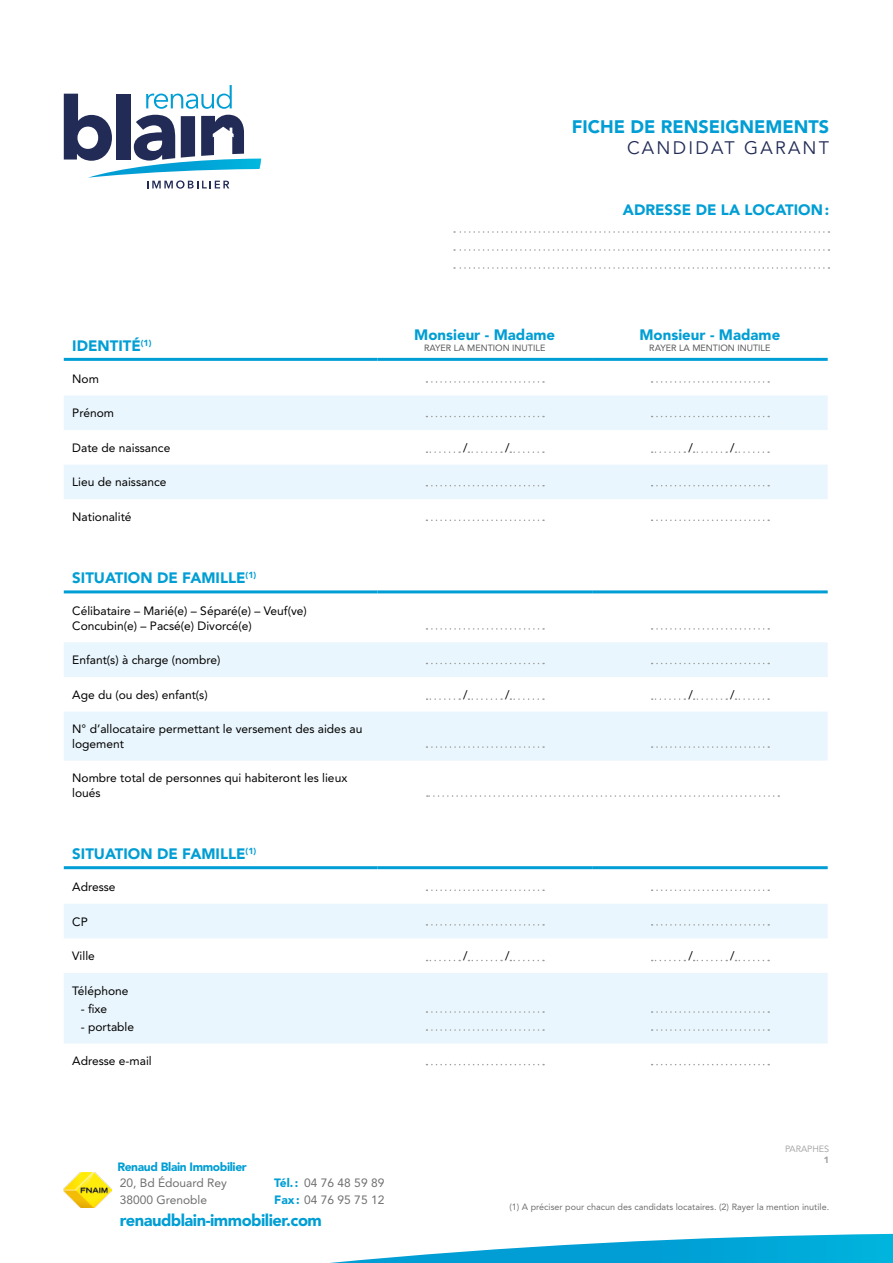
<style>
.page{position:relative;width:893px;height:1263px;background:#fff}
.page>*{position:absolute;margin:0;border:0;box-sizing:border-box;transform-origin:0 0}
.t1{font:900 18px "Avenir LT Std";color:#009ed4}
.t2{font:18px "Avenir LT Std";letter-spacing:.125em;color:#212b55}
.t3{font:900 16.5px "Avenir LT Std";letter-spacing:-.03em;color:#009ed4}
.t4{font:900 15px "Avenir LT Std";color:#009ed4}
.t5{font:12px/14.4px "Avenir LT Std";color:#000}
.t6{font:12px/16.5px "Avenir LT Std";color:#706f6f}
.t7{font:900 12px "Avenir LT Std";letter-spacing:-.03em;color:#009ed4}
.t8{font:9px "Avenir LT Std";color:#706f6f}
.t9{font:9px "Avenir LT Std";color:#575756}
.t10{font:9px "Avenir LT Std";color:#9d9d9c}
.t11{font:900 9px "Avenir LT Std";color:#9d9d9c}
.s1{font-weight:900;color:#009ed4}
</style>
<div class="page">
<svg style="left:330px;top:1234px;width:563px;height:29px"></svg>
<svg style="left:64px;top:85px;width:197px;height:104px"></svg>
<svg style="left:454px;top:231px;width:375px;height:2px"></svg>
<svg style="left:454px;top:249px;width:375px;height:2px"></svg>
<svg style="left:454px;top:267px;width:375px;height:2px"></svg>
<img style="left:64px;top:1172px;width:47px;height:35px">
<svg style="left:64px;top:395px;width:764px;height:104px;fill:#eaf6fd"></svg>
<hr style="left:64px;top:358px;width:313px;height:3px;background:#009ed4">
<hr style="left:377px;top:358px;width:215px;height:3px;background:#009ed4">
<hr style="left:592px;top:358px;width:236px;height:3px;background:#009ed4">
<svg style="left:426px;top:381px;width:118px;height:2px"></svg>
<svg style="left:652px;top:381px;width:117px;height:2px"></svg>
<svg style="left:426px;top:416px;width:118px;height:1px"></svg>
<svg style="left:652px;top:416px;width:117px;height:1px"></svg>
<svg style="left:426px;top:451px;width:34px;height:2px"></svg>
<svg style="left:468px;top:451px;width:34px;height:2px"></svg>
<svg style="left:510px;top:451px;width:34px;height:2px"></svg>
<svg style="left:652px;top:451px;width:33px;height:2px"></svg>
<svg style="left:693px;top:451px;width:34px;height:2px"></svg>
<svg style="left:735px;top:451px;width:34px;height:2px"></svg>
<svg style="left:426px;top:485px;width:118px;height:1px"></svg>
<svg style="left:652px;top:485px;width:117px;height:1px"></svg>
<svg style="left:426px;top:519px;width:118px;height:2px"></svg>
<svg style="left:652px;top:519px;width:117px;height:2px"></svg>
<svg style="left:64px;top:642px;width:764px;height:118px;fill:#eaf6fd"></svg>
<hr style="left:64px;top:590px;width:313px;height:3px;background:#009ed4">
<hr style="left:377px;top:590px;width:215px;height:3px;background:#009ed4">
<hr style="left:592px;top:590px;width:236px;height:3px;background:#009ed4">
<svg style="left:426px;top:628px;width:118px;height:2px"></svg>
<svg style="left:652px;top:628px;width:117px;height:2px"></svg>
<svg style="left:426px;top:663px;width:118px;height:1px"></svg>
<svg style="left:652px;top:663px;width:117px;height:1px"></svg>
<svg style="left:427px;top:698px;width:33px;height:2px"></svg>
<svg style="left:468px;top:698px;width:34px;height:2px"></svg>
<svg style="left:510px;top:698px;width:34px;height:2px"></svg>
<svg style="left:652px;top:698px;width:33px;height:2px"></svg>
<svg style="left:694px;top:698px;width:33px;height:2px"></svg>
<svg style="left:735px;top:698px;width:34px;height:2px"></svg>
<svg style="left:426px;top:746px;width:118px;height:2px"></svg>
<svg style="left:652px;top:746px;width:117px;height:2px"></svg>
<svg style="left:427px;top:795px;width:352px;height:2px"></svg>
<svg style="left:64px;top:904px;width:764px;height:139px;fill:#eaf6fd"></svg>
<hr style="left:64px;top:866px;width:313px;height:3px;background:#009ed4">
<hr style="left:377px;top:866px;width:215px;height:3px;background:#009ed4">
<hr style="left:592px;top:866px;width:236px;height:3px;background:#009ed4">
<svg style="left:426px;top:889px;width:118px;height:2px"></svg>
<svg style="left:652px;top:889px;width:117px;height:2px"></svg>
<svg style="left:426px;top:924px;width:118px;height:1px"></svg>
<svg style="left:652px;top:924px;width:117px;height:1px"></svg>
<svg style="left:427px;top:960px;width:33px;height:1px"></svg>
<svg style="left:468px;top:960px;width:34px;height:1px"></svg>
<svg style="left:510px;top:960px;width:34px;height:1px"></svg>
<svg style="left:652px;top:960px;width:33px;height:1px"></svg>
<svg style="left:694px;top:960px;width:33px;height:1px"></svg>
<svg style="left:735px;top:960px;width:34px;height:1px"></svg>
<svg style="left:426px;top:1011px;width:118px;height:2px"></svg>
<svg style="left:426px;top:1029px;width:118px;height:2px"></svg>
<svg style="left:652px;top:1011px;width:117px;height:2px"></svg>
<svg style="left:652px;top:1029px;width:117px;height:2px"></svg>
<svg style="left:426px;top:1064px;width:118px;height:1px"></svg>
<svg style="left:652px;top:1064px;width:117px;height:1px"></svg>
<h1 class="t1" style="left:572px;top:116px;width:259px">FICHE DE RENSEIGNEMENTS</h1>
<h1 class="t2" style="left:627px;top:138px;width:204px">CANDIDAT GARANT</h1>
<p class="t4" style="left:72px;top:337px;width:81px">IDENTITÉ<sup>(1)</sup></p>
<p class="t4" style="left:414px;top:326px;width:142px">Monsieur - Madame</p>
<p class="t9" style="left:424px;top:342px;width:123px">RAYER LA MENTION INUTILE</p>
<p class="t4" style="left:623px;top:200px;width:208px">ADRESSE DE LA LOCATION:</p>
<p class="t4" style="left:639px;top:326px;width:142px">Monsieur - Madame</p>
<p class="t9" style="left:649px;top:342px;width:123px">RAYER LA MENTION INUTILE</p>
<p class="t5" style="left:72px;top:371px;width:28px">Nom</p>
<p class="t5" style="left:72px;top:406px;width:43px">Prénom</p>
<p class="t5" style="left:72px;top:441px;width:100px">Date de naissance</p>
<p class="t5" style="left:463px;top:441px;width:6px">/</p>
<p class="t5" style="left:505px;top:441px;width:6px">/</p>
<p class="t5" style="left:688px;top:441px;width:6px">/</p>
<p class="t5" style="left:730px;top:441px;width:6px">/</p>
<p class="t5" style="left:72px;top:475px;width:96px">Lieu de naissance</p>
<p class="t5" style="left:72px;top:510px;width:61px">Nationalité</p>
<p class="t4" style="left:72px;top:569px;width:185px">SITUATION DE FAMILLE<sup>(1)</sup></p>
<p class="t5" style="left:72px;top:604px;width:236px">Célibataire – Marié(e) – Séparé(e) – Veuf(ve)<br>Concubin(e) – Pacsé(e) Divorcé(e)</p>
<p class="t5" style="left:72px;top:653px;width:150px">Enfant(s) à charge (nombre)</p>
<p class="t5" style="left:72px;top:687px;width:137px">Age du (ou des) enfant(s)</p>
<p class="t5" style="left:463px;top:687px;width:6px">/</p>
<p class="t5" style="left:505px;top:687px;width:6px">/</p>
<p class="t5" style="left:688px;top:687px;width:6px">/</p>
<p class="t5" style="left:730px;top:687px;width:6px">/</p>
<p class="t5" style="left:72px;top:722px;width:292px">N° d’allocataire permettant le versement des aides au logement</p>
<p class="t5" style="left:72px;top:771px;width:277px">Nombre total de personnes qui habiteront les lieux loués</p>
<p class="t4" style="left:72px;top:845px;width:185px">SITUATION DE FAMILLE<sup>(1)</sup></p>
<p class="t5" style="left:72px;top:880px;width:45px">Adresse</p>
<p class="t5" style="left:72px;top:914px;width:17px">CP</p>
<p class="t5" style="left:72px;top:949px;width:24px">Ville</p>
<p class="t5" style="left:463px;top:949px;width:6px">/</p>
<p class="t5" style="left:505px;top:949px;width:6px">/</p>
<p class="t5" style="left:688px;top:949px;width:6px">/</p>
<p class="t5" style="left:730px;top:949px;width:6px">/</p>
<p class="t5" style="left:72px;top:983px;width:58px">Téléphone</p>
<p class="t5" style="left:81px;top:1001px;width:28px">- fixe</p>
<p class="t5" style="left:81px;top:1019px;width:55px">- portable</p>
<p class="t5" style="left:72px;top:1054px;width:81px">Adresse e-mail</p>
<p class="t7" style="left:117px;top:1159px;width:131px">Renaud Blain Immobilier</p>
<p class="t6" style="left:120px;top:1175px;width:109px">20, Bd Édouard Rey<br>38000 Grenoble</p>
<p class="t6" style="left:274px;top:1175px;width:112px"><span class="s1">Tél.:</span> 04 76 48 59 89<br><span class="s1">Fax:</span> 04 76 95 75 12</p>
<h2 class="t3" style="left:120px;top:1210px;width:204px">renaudblain-immobilier.com</h2>
<p class="t10" style="left:785px;top:1144px;width:46px">PARAPHES</p>
<p class="t11" style="left:824px;top:1154px;width:7px">1</p>
<p class="t8" style="left:509px;top:1202px;width:321px">(1) A préciser pour chacun des candidats locataires. (2) Rayer la mention inutile.</p>
</div>
